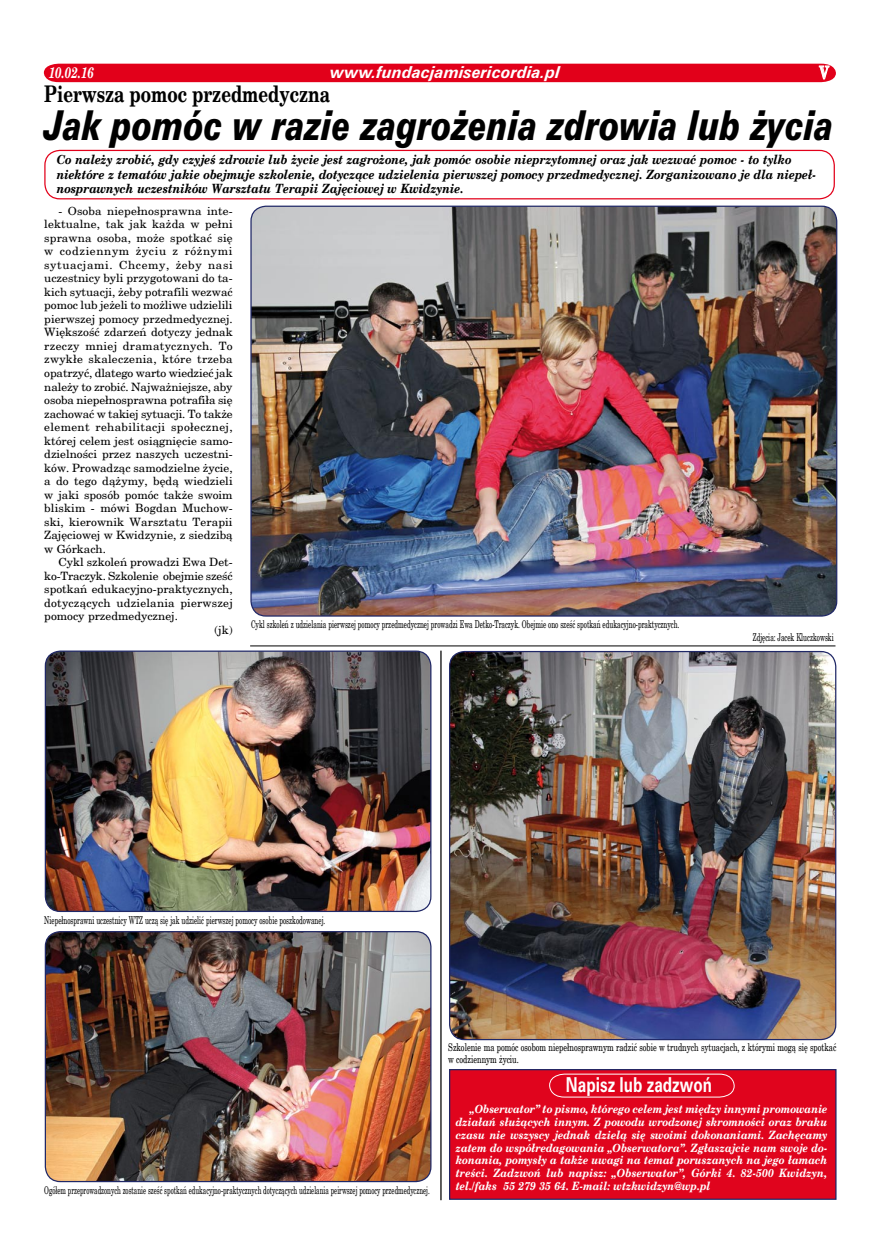
<style>
.page{position:relative;width:886px;height:1241px;background:#fff}
.page>*{position:absolute;margin:0;border:0;box-sizing:border-box;transform-origin:0 0}
.t1{font:italic 37.5px "Zurich Blk PL";color:#000;scale:.75 1}
.t2{font:700 22.5px "New Brunswick";color:#000;scale:.75 1}
.t3{font:700 18.75px "Zurich PL";color:#fff;scale:.75 1}
.t4{font:700 17.5px "New Brunswick";color:#fff;scale:.7 1}
.t5{font:italic 700 15px "Zurich PL";color:#fff}
.t6{font:italic 700 15px "New Brunswick";color:#fff;scale:.75 1}
.t7{font:italic 700 12.5px/14.1px "New Brunswick";color:#000;scale:.9 1}
.t8{font:11.25px/13.5px "New Brunswick";color:#000;text-align:justify;scale:1.04 1}
.t9{font:italic 700 11.25px/12.9px "New Brunswick";color:#fff;text-align:justify;scale:.9 1}
.t10{font:10.62px "New Brunswick";color:#000;scale:.6 1}
.t11{font:10.62px "New Brunswick";color:#000;scale:.58 1}
.t12{font:10.62px/12.9px "New Brunswick";color:#000;scale:.7 1}
</style>
<div class="page">
<div style="left:44px;top:63px;width:792px;height:19px;background:#e2001a"></div>
<div style="left:44px;top:150px;width:791px;height:49px;border:1px solid #e2001a;border-radius:15px"></div>
<div style="left:450px;top:1069px;width:386px;height:129px;background:#e0041d"></div>
<div style="left:449px;top:1068px;width:387px;height:131px;border:1px solid #202867"></div>
<svg style="left:549px;top:1073px;width:186px;height:24px"></svg>
<img style="left:251px;top:206px;width:586px;height:410px;border-radius:15px">
<img style="left:45px;top:931px;width:386px;height:250px;border-radius:15px">
<div style="left:45px;top:930px;width:386px;height:251px;border:1px solid #202867;border-radius:15px"></div>
<hr style="left:250px;top:645px;width:585px;height:1px;background:#000">
<img style="left:450px;top:651px;width:386px;height:388px;border-radius:15px">
<img style="left:45px;top:651px;width:386px;height:260px;border-radius:15px">
<div style="left:45px;top:650px;width:386px;height:261px;border:1px solid #202867;border-radius:15px"></div>
<hr style="left:440px;top:650px;width:2px;height:549px;background:#000">
<h3 class="t6" style="left:49px;top:63px;width:62px">10.02.16</h3>
<h3 class="t5" style="left:330px;top:62px;width:232px">www.fundacjamisericordia.pl</h3>
<h3 class="t4" style="left:819px;top:61px;width:15px">V</h3>
<h2 class="t2" style="left:44px;top:80px;width:383px">Pierwsza pomoc przedmedyczna</h2>
<h1 class="t1" style="left:44px;top:100px;width:1054px">Jak pomóc w razie zagrożenia zdrowia lub życia</h1>
<p class="t7" style="left:57px;top:153px;width:845px">Co należy zrobić, gdy czyjeś zdrowie lub życie jest zagrożone, jak pomóc osobie nieprzytomnej oraz jak wezwać pomoc - to tylko niektóre z tematów jakie obejmuje szkolenie, dotyczące udzielenia pierwszej pomocy przedmedycznej. Zorganizowano je dla niepeł&shy;nosprawnych uczestników Warsztatu Terapii Zajęciowej w Kwidzynie.</p>
<p class="t8" style="left:44px;top:204px;width:183px;text-indent:14px">- Osoba niepełnosprawna inte&shy;lektualne, tak jak każda w pełni sprawna osoba, może spotkać się w codziennym życiu z różnymi sytuacjami. Chcemy, żeby nasi uczestnicy byli przygotowani do ta&shy;kich sytuacji, żeby potrafili wezwać pomoc lub jeżeli to możliwe udzielili pierwszej pomocy przedmedycznej.<br>Większość zdarzeń dotyczy jednak rzeczy mniej dramatycznych. To zwykłe skaleczenia, które trzeba opatrzyć, dlatego warto wiedzieć jak należy to zrobić. Najważniejsze, aby osoba niepełnosprawna potrafiła się zachować w takiej sytuacji. To także element rehabilitacji społecznej, której celem jest osiągnięcie samo&shy;dzielności przez naszych uczestni&shy;ków. Prowadząc samodzielne życie, a do tego dążymy, będą wiedzieli w jaki sposób pomóc także swoim bliskim - mówi Bogdan Muchow&shy;ski, kierownik Warsztatu Terapii Zajęciowej w Kwidzynie, z siedzibą w Górkach.</p>
<p class="t8" style="left:58px;top:555px;width:169px">Cykl szkoleń prowadzi Ewa Det-</p>
<p class="t8" style="left:44px;top:568px;width:183px">ko-Traczyk. Szkolenie obejmie sześć</p>
<p class="t8" style="left:44px;top:582px;width:183px">spotkań edukacyjno-praktycznych,</p>
<p class="t8" style="left:44px;top:595px;width:183px">dotyczących udzielania pierwszej</p>
<p class="t8" style="left:44px;top:609px;width:130px">pomocy przedmedycznej.</p>
<p class="t8" style="left:214px;top:622px;width:19px">(jk)</p>
<p class="t10" style="left:251px;top:617px;width:715px">Cykl szkoleń z udzielania pierwszej pomocy przedmedycznej prowadzi Ewa Detko-Traczyk. Obejmie ono sześć spotkań edukacyjno-praktycznych.</p>
<p class="t10" style="left:753px;top:630px;width:136px">Zdjęcia: Jacek Kluczkowski</p>
<p class="t10" style="left:44px;top:912px;width:470px">Niepełnosprawni uczestnicy WTZ uczą się jak udzielić pierwszej pomocy osobie poszkodowanej.</p>
<p class="t12" style="left:448px;top:1039px;width:556px">Szkolenie ma pomóc osobom niepełnosprawnym radzić sobie w trudnych sytuacjach, z którymi mogą się spotkać w codziennym życiu.</p>
<p class="t11" style="left:44px;top:1183px;width:666px">Ogółem przeprowadzonych zostanie sześć spotkań edukacyjno-praktycznych dotyczących udzielania peirwszej pomocy przedmedycznej.</p>
<h3 class="t3" style="left:566px;top:1071px;width:196px">Napisz lub zadzwoń</h3>
<p class="t9" style="left:456px;top:1101px;width:415px;text-indent:14px">„Obserwator” to pismo, którego celem jest między innymi promowanie dzia³añ s³u¿¹cych innym. Z powodu wrodzonej skromnoœci oraz braku czasu nie wszyscy jednak dziel¹ siê swoimi dokonaniami. Zachêcamy zatem do wspó³redagowania „Obserwatora”. Zg³aszajcie nam swoje do&shy;konania, pomys³y a tak¿e uwagi na temat poruszanych na jego ³amach treœci. Zadzwoñ lub napisz: „Obserwator”, Górki 4. 82-500 Kwidzyn, tel./faks 55 279 35 64. E-mail: wtzkwidzyn@wp.pl</p>
</div>
